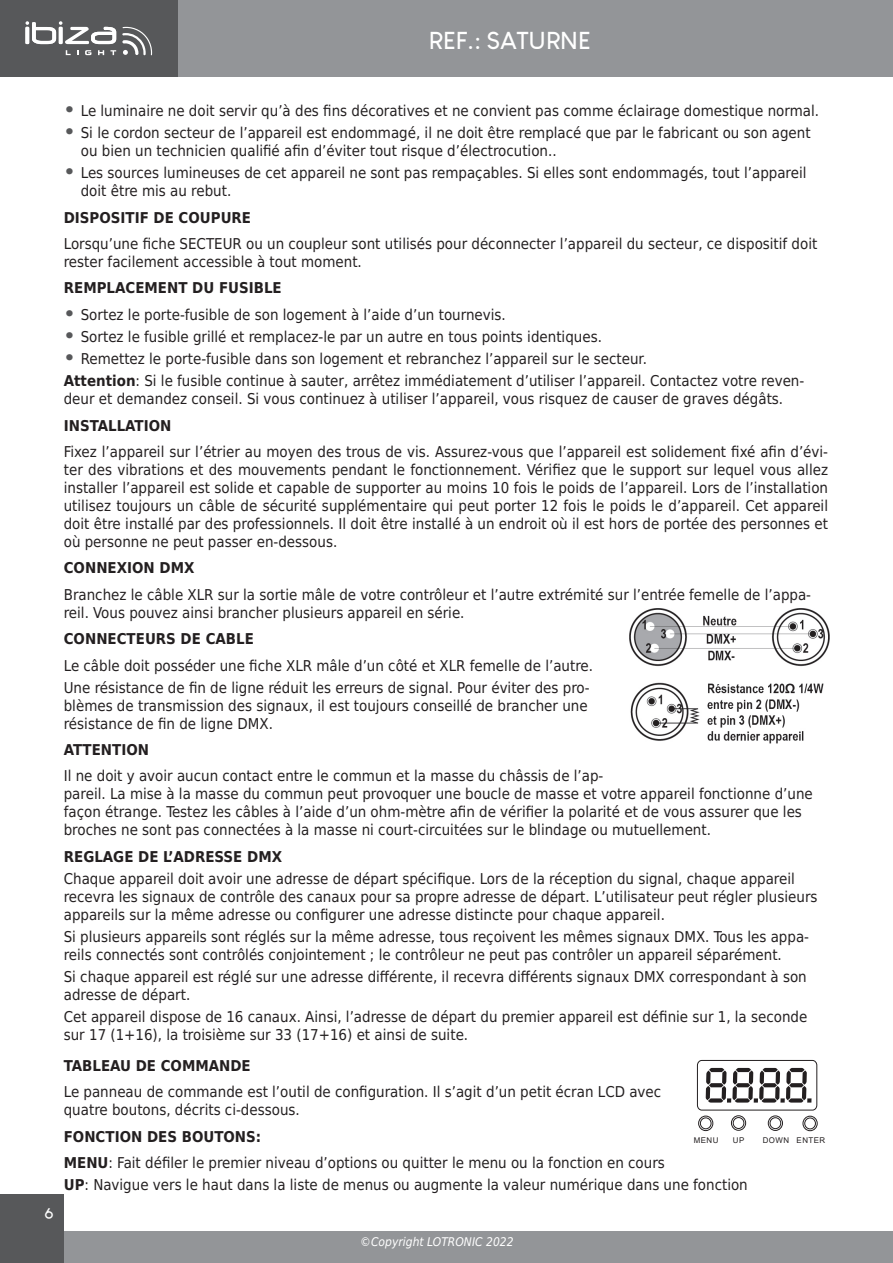
<style>
.page{position:relative;width:893px;height:1263px;background:#fff}
.page>*{position:absolute;margin:0;border:0;box-sizing:border-box;transform-origin:0 0}
.t1{font:italic 52.05px "Lcd D";color:#231f20}
.t2{font:700 24px "Louis George Cafe";color:#fff}
.t3{font:15px/18px "DejaVu Sans Condensed";color:#231f20}
.t4{font:700 15px "DejaVu Sans Condensed";color:#231f20}
.t5{font:700 15px "Louis George Cafe";color:#fff}
.t6{font:italic 12px "DejaVu Sans Condensed";color:#fff}
.t7{font:7.95px "Arial";letter-spacing:.055em;color:#231f20}
.s1{font-family:"DejaVu Sans";font-weight:700;font-size:18px;color:#57585a}
.s2{font-weight:700}
</style>
<div class="page">
<div style="left:0;top:0;width:893px;height:77px;background:#939598"></div>
<div style="left:0;top:1231px;width:893px;height:32px;background:#939598"></div>
<div style="left:0;top:0;width:178px;height:77px;background:#57585a"></div>
<svg style="left:122px;top:27px;width:30px;height:28px"></svg>
<svg style="left:25px;top:21px;width:91px;height:23px"></svg>
<svg style="left:66px;top:50px;width:5px;height:5px"></svg>
<svg style="left:85px;top:50px;width:6px;height:5px"></svg>
<svg style="left:98px;top:50px;width:6px;height:5px"></svg>
<svg style="left:110px;top:50px;width:6px;height:5px"></svg>
<div style="left:0;top:1195px;width:64px;height:68px;background:#57585a"></div>
<img style="left:629px;top:608px;width:200px;height:136px">
<div style="left:731px;top:1115px;width:15px;height:15px;border:1px solid #231f20;border-radius:50%"></div>
<div style="left:733px;top:1117px;width:11px;height:12px;border:1px solid #231f20;border-radius:50%"></div>
<div style="left:768px;top:1115px;width:15px;height:16px;border:1px solid #231f20;border-radius:50%"></div>
<div style="left:770px;top:1117px;width:11px;height:12px;border:1px solid #231f20;border-radius:50%"></div>
<div style="left:698px;top:1116px;width:15px;height:15px;border:1px solid #231f20;border-radius:50%"></div>
<div style="left:700px;top:1117px;width:11px;height:12px;border:1px solid #231f20;border-radius:50%"></div>
<div style="left:803px;top:1116px;width:14px;height:15px;border:1px solid #231f20;border-radius:50%"></div>
<div style="left:804px;top:1118px;width:12px;height:11px;border:1px solid #231f20;border-radius:50%"></div>
<div style="left:697px;top:1060px;width:120px;height:50px;border:1px solid #231f20;border-radius:5px"></div>
<h2 class="t2" style="left:429px;top:26px;width:163px">REF.: SATURNE</h2>
<p class="t5" style="left:44px;top:1203px;width:11px">6</p>
<p class="t3" style="left:64px;top:101px;width:757px"><span class="s1">•</span> Le luminaire ne doit servir qu’à des fins décoratives et ne convient pas comme éclairage domestique normal.</p>
<p class="t3" style="left:81px;top:123px;width:731px;text-indent:-17px"><span class="s1">•</span> Si le cordon secteur de l’appareil est endommagé, il ne doit être remplacé que par le fabricant ou son agent ou bien un technicien qualifié afin d’éviter tout risque d’électrocution..</p>
<p class="t3" style="left:81px;top:163px;width:727px;text-indent:-17px"><span class="s1">•</span> Les sources lumineuses de cet appareil ne sont pas rempaçables. Si elles sont endommagés, tout l’appareil doit être mis au rebut.</p>
<p class="t4" style="left:64px;top:205px;width:189px">DISPOSITIF DE COUPURE</p>
<p class="t3" style="left:64px;top:234px;width:755px">Lorsqu’une fiche SECTEUR ou un coupleur sont utilisés pour déconnecter l’appareil du secteur, ce dispositif doit rester facilement accessible à tout moment.</p>
<p class="t4" style="left:64px;top:276px;width:220px">REMPLACEMENT DU FUSIBLE</p>
<p class="t3" style="left:64px;top:305px;width:443px"><span class="s1">•</span> Sortez le porte-fusible de son logement à l’aide d’un tournevis.</p>
<p class="t3" style="left:64px;top:327px;width:540px"><span class="s1">•</span> Sortez le fusible grillé et remplacez-le par un autre en tous points identiques.</p>
<p class="t3" style="left:64px;top:347px;width:742px;line-height:22.2px"><span class="s1">•</span> Remettez le porte-fusible dans son logement et rebranchez l’appareil sur le secteur.<br><span class="s2">Attention</span>: Si le fusible continue à sauter, arrêtez immédiatement d’utiliser l’appareil. Contactez votre reven-</p>
<p class="t3" style="left:64px;top:390px;width:721px">deur et demandez conseil. Si vous continuez à utiliser l’appareil, vous risquez de causer de graves dégâts.</p>
<p class="t4" style="left:64px;top:413px;width:109px">INSTALLATION</p>
<p class="t3" style="left:64px;top:442px;width:766px;text-align:justify">Fixez l’appareil sur l’étrier au moyen des trous de vis. Assurez-vous que l’appareil est solidement fixé afin d’évi&shy;ter des vibrations et des mouvements pendant le fonctionnement. Vérifiez que le support sur lequel vous allez installer l’appareil est solide et capable de supporter au moins 10 fois le poids de l’appareil. Lors de l’installation utilisez toujours un câble de sécurité supplémentaire qui peut porter 12 fois le poids le d’appareil. Cet appareil doit être installé par des professionnels. Il doit être installé à un endroit où il est hors de portée des personnes et où personne ne peut passer en-dessous.</p>
<p class="t4" style="left:64px;top:556px;width:132px">CONNEXION DMX</p>
<p class="t3" style="left:64px;top:585px;width:749px">Branchez le câble XLR sur la sortie mâle de votre contrôleur et l’autre extrémité sur l’entrée femelle de l’appa&shy;reil. Vous pouvez ainsi brancher plusieurs appareil en série.</p>
<p class="t4" style="left:64px;top:626px;width:192px">CONNECTEURS DE CABLE</p>
<p class="t3" style="left:64px;top:654px;width:531px;line-height:22.2px">Le câble doit posséder une fiche XLR mâle d’un côté et XLR femelle de l’autre.<br>Une résistance de fin de ligne réduit les erreurs de signal. Pour éviter des pro-</p>
<p class="t3" style="left:64px;top:696px;width:525px">blèmes de transmission des signaux, il est toujours conseillé de brancher une résistance de fin de ligne DMX.</p>
<p class="t4" style="left:64px;top:737px;width:87px">ATTENTION</p>
<p class="t3" style="left:64px;top:767px;width:750px">Il ne doit y avoir aucun contact entre le commun et la masse du châssis de l’ap-<br>pareil. La mise à la masse du commun peut provoquer une boucle de masse et votre appareil fonctionne d’une façon étrange. Testez les câbles à l’aide d’un ohm-mètre afin de vérifier la polarité et de vous assurer que les broches ne sont pas connectées à la masse ni court-circuitées sur le blindage ou mutuellement.</p>
<p class="t4" style="left:64px;top:844px;width:220px">REGLAGE DE L’ADRESSE DMX</p>
<p class="t3" style="left:64px;top:869px;width:755px">Chaque appareil doit avoir une adresse de départ spécifique. Lors de la réception du signal, chaque appareil recevra les signaux de contrôle des canaux pour sa propre adresse de départ. L’utilisateur peut régler plusieurs appareils sur la même adresse ou configurer une adresse distincte pour chaque appareil.</p>
<p class="t3" style="left:64px;top:927px;width:747px">Si plusieurs appareils sont réglés sur la même adresse, tous reçoivent les mêmes signaux DMX. Tous les appa&shy;reils connectés sont contrôlés conjointement ; le contrôleur ne peut pas contrôler un appareil séparément.</p>
<p class="t3" style="left:64px;top:967px;width:744px">Si chaque appareil est réglé sur une adresse différente, il recevra différents signaux DMX correspondant à son adresse de départ.</p>
<p class="t3" style="left:64px;top:1007px;width:745px">Cet appareil dispose de 16 canaux. Ainsi, l’adresse de départ du premier appareil est définie sur 1, la seconde sur 17 (1+16), la troisième sur 33 (17+16) et ainsi de suite.</p>
<p class="t4" style="left:64px;top:1053px;width:189px">TABLEAU DE COMMANDE</p>
<p class="t3" style="left:64px;top:1082px;width:599px">Le panneau de commande est l’outil de configuration. Il s’agit d’un petit écran LCD avec quatre boutons, décrits ci-dessous.</p>
<p class="t3" style="left:64px;top:1123px;width:603px;line-height:26.4px"><span class="s2">FONCTION DES BOUTONS:<br>MENU</span>: Fait défiler le premier niveau d’options ou quitter le menu ou la fonction en cours</p>
<p class="t3" style="left:64px;top:1175px;width:685px"><span class="s2">UP</span>: Navigue vers le haut dans la liste de menus ou augmente la valeur numérique dans une fonction</p>
<h1 class="t1" style="left:703px;top:1059px;width:122px">8.8.8.8.</h1>
<p class="t7" style="left:694px;top:1134px;width:26px">MENU</p>
<p class="t7" style="left:733px;top:1134px;width:13px">UP</p>
<p class="t7" style="left:763px;top:1134px;width:64px">DOWN ENTER</p>
<p class="t6" style="left:360px;top:1233px;width:155px">©Copyright LOTRONIC 2022</p>
</div>
